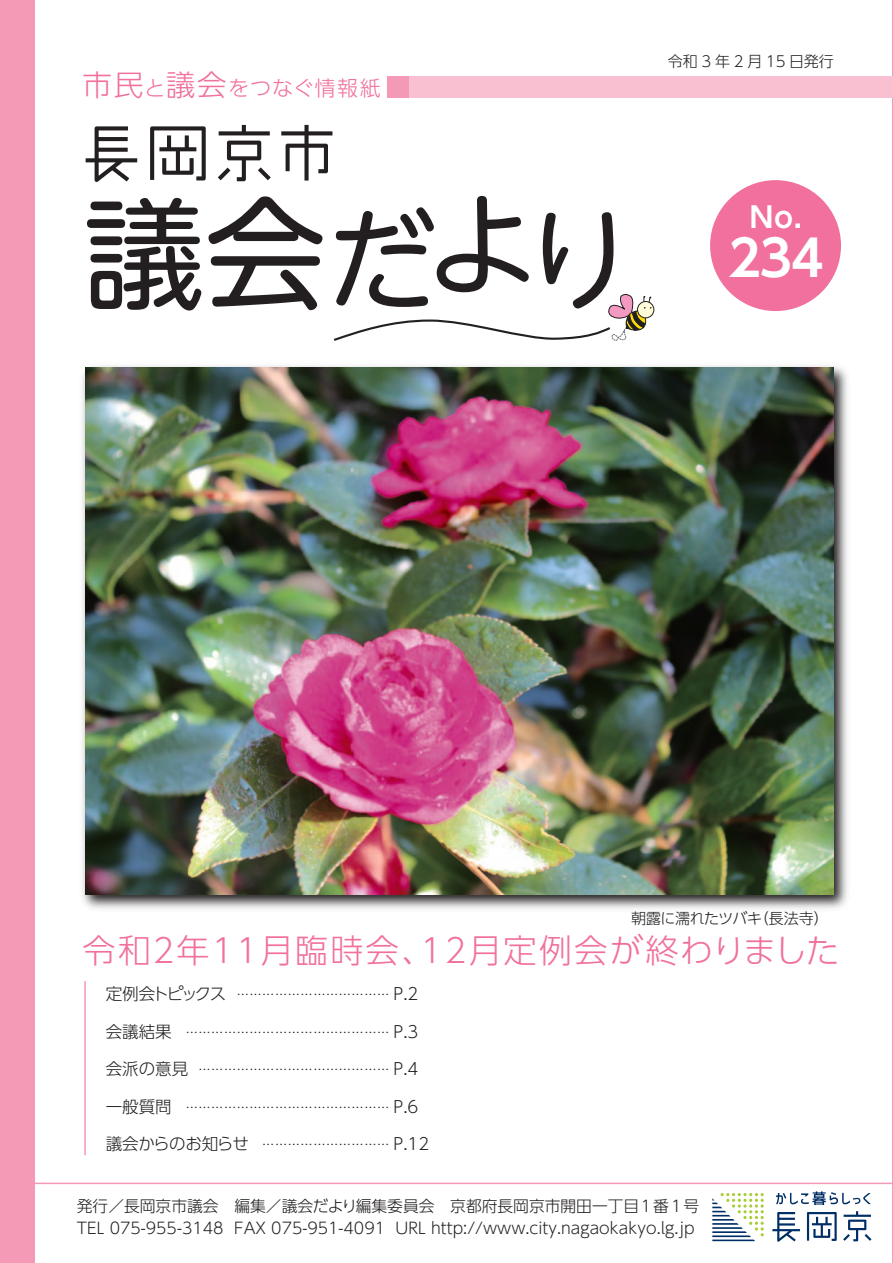
<style>
.page{position:relative;width:893px;height:1263px;background:#fff}
.page>*{position:absolute;margin:0;border:0;box-sizing:border-box;transform-origin:0 0}
.t1{font:111px "UD Shin M Go Pro";color:#231f20}
.t2{font:700 49.5px "UD Shin Go Pro De";color:#fff}
.t3{font:300 33px "UD Shin Go Pro";letter-spacing:.07em;color:#f1709d}
.t4{font:700 28.5px "UD Shin Go Pro De";color:#fff}
.t5{font:300 21px "UD Shin Go Pro";letter-spacing:.05em;color:#f1709d}
.t6{font:300 16.5px "UD Shin Go Pro";color:#231f20}
.t7{font:300 16.5px "UD Shin Go Pro";letter-spacing:-.03em;color:#231f20}
.t8{font:300 16.5px "UD Shin Go Pro";letter-spacing:-.115em;color:#231f20}
.t9{font:300 15.75px/22.4px "UD Shin Go Pro";color:#231f20;text-align:right}
.t10{font:300 15px "UD Shin Go Pro";letter-spacing:-.005em;color:#231f20}
.t11{font:300 15px "UD Shin Go Pro";letter-spacing:-.035em;color:#231f20}
.t12{font:300 12.15px "UD Shin Go Pro";color:#231f20}
.s1{font-size:29.4px}
.s2{font-size:121.5px}
</style>
<div class="page">
<div style="left:387px;top:76px;width:506px;height:21px;background:#f8c0d1"></div>
<div style="left:387px;top:76px;width:22px;height:21px;background:#f499b6"></div>
<div style="left:710px;top:180px;width:131px;height:131px;background:#f1709d;border-radius:50%"></div>
<hr style="left:84px;top:981px;width:2px;height:174px;background:#f499b6">
<div style="left:0;top:0;width:34px;height:1263px;background:#f499b6"></div>
<hr style="left:0;top:1182px;width:893px;height:2px;background:#f499b6">
<svg style="left:637px;top:301px;width:17px;height:17px"></svg>
<div style="left:637px;top:301px;width:17px;height:17px;border:1px solid #231f20;border-radius:50%"></div>
<svg style="left:712px;top:1193px;width:52px;height:48px"></svg>
<svg style="left:843px;top:1211px;width:28px;height:30px"></svg>
<svg style="left:772px;top:1212px;width:28px;height:30px"></svg>
<svg style="left:807px;top:1212px;width:30px;height:29px"></svg>
<svg style="left:776px;top:1191px;width:95px;height:14px"></svg>
<svg style="left:219px;top:125px;width:51px;height:10px"></svg>
<svg style="left:218px;top:141px;width:53px;height:40px"></svg>
<svg style="left:86px;top:126px;width:51px;height:56px"></svg>
<svg style="left:150px;top:126px;width:56px;height:54px"></svg>
<svg style="left:281px;top:125px;width:51px;height:56px"></svg>
<svg style="left:333px;top:294px;width:318px;height:47px"></svg>
<img style="left:82px;top:355px;width:811px;height:577px">
<img style="left:85px;top:368px;width:748px;height:526px">
<h3 class="t5" style="left:83px;top:71px;width:300px"><span class="s1">市民</span>と<span class="s1">議会</span>をつなぐ情報紙</h3>
<p class="t10" style="left:668px;top:49px;width:168px">令和 3 年 2 月 15 日発行</p>
<h1 class="t1" style="left:83px;top:169px;width:552px"><span class="s2">議会</span>だより</h1>
<h3 class="t4" style="left:750px;top:194px;width:54px">No.</h3>
<h2 class="t2" style="left:728px;top:217px;width:97px">234</h2>
<p class="t11" style="left:631px;top:906px;width:133px">朝露に濡れたツバキ</p>
<p class="t10" style="left:754px;top:906px;width:76px">（長法寺(</p>
<h3 class="t3" style="left:420px;top:923px;width:420px">12月定例会が終わりました</h3>
<h3 class="t3" style="left:83px;top:923px;width:353px">令和２年11月臨時会、</h3>
<h3 class="t8" style="left:106px;top:981px;width:122px">定例会トピックス</h3>
<h3 class="t6" style="left:106px;top:1018px;width:67px">会議結果</h3>
<h3 class="t6" style="left:106px;top:1056px;width:84px">会派の意見</h3>
<h3 class="t6" style="left:106px;top:1093px;width:67px">一般質問</h3>
<h3 class="t7" style="left:106px;top:1131px;width:145px">議会からのお知らせ</h3>
<h3 class="t6" style="left:393px;top:981px;width:27px">P.2</h3>
<h3 class="t6" style="left:393px;top:1018px;width:27px">P.3</h3>
<h3 class="t6" style="left:393px;top:1056px;width:27px">P.4</h3>
<h3 class="t6" style="left:393px;top:1093px;width:27px">P.6</h3>
<h3 class="t6" style="left:393px;top:1131px;width:37px">P.12</h3>
<p class="t12" style="left:237px;top:985px;width:154px">....................................</p>
<p class="t12" style="left:186px;top:1022px;width:205px">................................................</p>
<p class="t12" style="left:199px;top:1060px;width:192px">.............................................</p>
<p class="t12" style="left:186px;top:1097px;width:205px">................................................</p>
<p class="t12" style="left:262px;top:1135px;width:128px">..............................</p>
<p class="t9" style="left:77px;top:1194px;width:624px">発行／長岡京市議会　編集／議会だより編集委員会　京都府長岡京市開田一丁目1番1号<br>URL http://www.city.nagaokakyo l g. .jp</p>
<p class="t9" style="left:77px;top:1217px;width:148px">TEL 075-955-3148</p>
<p class="t9" style="left:234px;top:1217px;width:153px">FAX 075-951-4091</p>
</div>
